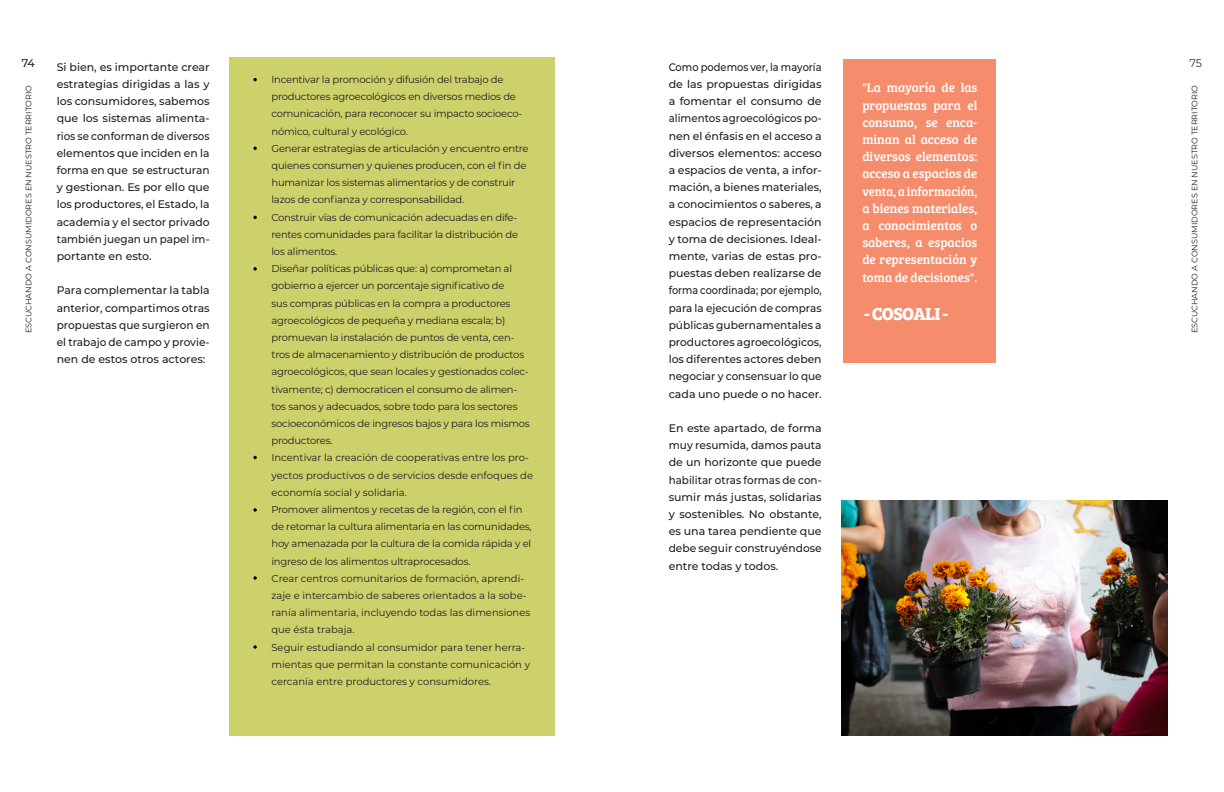
<style>
.page{position:relative;width:1224px;height:792px;background:#fff}
.page>*{position:absolute;margin:0;border:0;box-sizing:border-box;transform-origin:0 0}
.t1{font:700 18px "Bree Serif";letter-spacing:-.045em;color:#fff}
.Contenido_quote{font:13px/17.2px "Bree Serif";color:#fff;text-align:justify}
.Contenido{font:500 11px/17.2px "Montserrat";color:#231f20;text-align:justify}
.Contenido-2{font:500 11px/17.2px "Montserrat";color:#231f20;text-align:justify;scale:.9 1}
.t2{font:11px "Montserrat";color:#333}
.txt_base_sin_capital{font:10px/17.2px "Montserrat";letter-spacing:-.02em;color:#231f20}
.txt_base_sin_capital-2{font:10px/17.2px "Montserrat";color:#231f20}
.t3{font:8px "Montserrat";color:#231f20}
</style>
<div class="page">
<div style="left:230px;top:57px;width:325px;height:678px;background:#ccd16b"></div>
<svg style="left:253px;top:78px;width:4px;height:3px"></svg>
<svg style="left:253px;top:147px;width:4px;height:3px"></svg>
<svg style="left:253px;top:216px;width:4px;height:3px"></svg>
<svg style="left:253px;top:267px;width:4px;height:4px"></svg>
<svg style="left:253px;top:456px;width:4px;height:3px"></svg>
<svg style="left:253px;top:508px;width:4px;height:4px"></svg>
<svg style="left:253px;top:576px;width:4px;height:4px"></svg>
<svg style="left:253px;top:645px;width:4px;height:4px"></svg>
<div style="left:843px;top:59px;width:153px;height:304px;background:#f58d6d"></div>
<img style="left:842px;top:500px;width:325px;height:235px">
<p class="t2" style="left:22px;top:56px;width:15px">74</p>
<p class="t3" style="left:23px;top:333px;width:249px;rotate:-90deg">ESCUCHANDO A CONSUMIDORES EN NUESTRO TERRITORIO</p>
<p class="t3" style="left:1189px;top:333px;width:249px;rotate:-90deg">ESCUCHANDO A CONSUMIDORES EN NUESTRO TERRITORIO</p>
<p class="t2" style="left:1189px;top:56px;width:14px">75</p>
<p class="Contenido" style="left:57px;top:58px;width:154px">Si bien, es importante crear estrategias dirigidas a las y los consumidores, sabemos que los sistemas alimenta&shy;rios se conforman de diversos elementos que inciden en la forma en que se estructuran y gestionan. Es por ello que los productores, el Estado, la academia y el sector privado también juegan un papel im&shy;portante en esto.</p>
<p class="Contenido" style="left:57px;top:282px;width:154px">Para complementar la tabla anterior, compartimos otras propuestas que surgieron en el trabajo de campo y provie&shy;nen de estos otros actores:</p>
<p class="Contenido-2" style="left:669px;top:58px;width:171px">Como podemos ver, la mayoría de las propuestas dirigidas a fomentar el consumo de alimentos agroecológicos po&shy;nen el énfasis en el acceso a diversos elementos: acceso a espacios de venta, a infor&shy;mación, a bienes materiales, a conocimientos o saberes, a espacios de representación y toma de decisiones. Ideal&shy;mente, varias de estas pro&shy;puestas deben realizarse de forma coordinada; por ejemplo, para la ejecución de compras públicas gubernamentales a productores agroecológicos, los diferentes actores deben negociar y consensuar lo que cada uno puede o no hacer.</p>
<p class="Contenido" style="left:669px;top:419px;width:154px">En este apartado, de forma muy resumida, damos pauta de un horizonte que puede habilitar otras formas de con&shy;sumir más justas, solidarias y sostenibles. No obstante, es una tarea pendiente que debe seguir construyéndose entre todas y todos.</p>
<p class="txt_base_sin_capital" style="left:271px;top:71px;width:252px">Incentivar la promoción y difusión del trabajo de productores agroecológicos en diversos medios de comunicación, para reconocer su impacto socioeco&shy;nómico, cultural y ecológico.</p>
<p class="txt_base_sin_capital" style="left:271px;top:139px;width:259px">Generar estrategias de articulación y encuentro entre quienes consumen y quienes producen, con el fin de humanizar los sistemas alimentarios y de construir lazos de confianza y corresponsabilidad.</p>
<p class="txt_base_sin_capital" style="left:271px;top:208px;width:248px;text-align:justify">Construir vías de comunicación adecuadas en dife&shy;rentes comunidades para facilitar la distribución de los alimentos.</p>
<p class="txt_base_sin_capital" style="left:271px;top:260px;width:260px">Diseñar políticas públicas que: a) comprometan al gobierno a ejercer un porcentaje significativo de<br>sus compras públicas en la compra a productores agroecológicos de pequeña y mediana escala; b) promuevan la instalación de puntos de venta, cen&shy;tros de almacenamiento y distribución de productos agroecológicos, que sean locales y gestionados colec&shy;tivamente; c) democraticen el consumo de alimen&shy;tos sanos y adecuados, sobre todo para los sectores socioeconómicos de ingresos bajos y para los mismos productores.</p>
<p class="txt_base_sin_capital-2" style="left:271px;top:449px;width:263px">Incentivar la creación de cooperativas entre los pro&shy;yectos productivos o de servicios desde enfoques de economía social y solidaria.</p>
<p class="txt_base_sin_capital" style="left:271px;top:501px;width:262px">Promover alimentos y recetas de la región, con el fin de retomar la cultura alimentaria en las comunidades, hoy amenazada por la cultura de la comida rápida y el ingreso de los alimentos ultraprocesados.</p>
<p class="txt_base_sin_capital-2" style="left:271px;top:569px;width:260px">Crear centros comunitarios de formación, aprendi&shy;zaje e intercambio de saberes orientados a la sobe&shy;ranía alimentaria, incluyendo todas las dimensiones que ésta trabaja.</p>
<p class="txt_base_sin_capital-2" style="left:271px;top:638px;width:260px">Seguir estudiando al consumidor para tener herra&shy;mientas que permitan la constante comunicación y cercanía entre productores y consumidores.</p>
<p class="Contenido_quote" style="left:862px;top:79px;width:117px">"La mayoría de las propuestas para el consumo, se enca&shy;minan al acceso de diversos elementos: acceso a espacios de venta, a información, a bienes materiales, a conocimientos o saberes, a espacios de representación y toma de decisiones".</p>
<p class="t1" style="left:864px;top:299px;width:85px">- COSOALI -</p>
</div>
